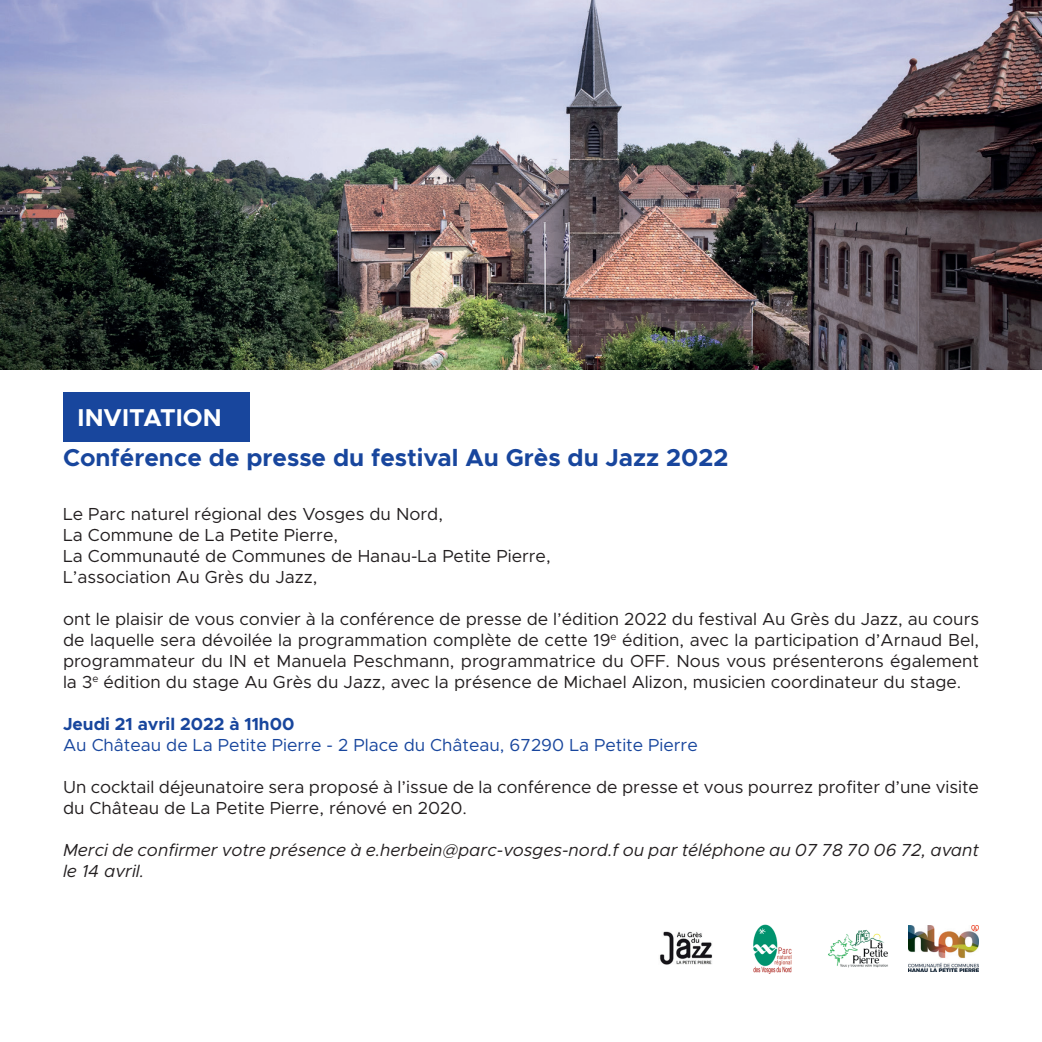
<style>
.page{position:relative;width:1042px;height:1042px;background:#fff}
.page>*{position:absolute;margin:0;border:0;box-sizing:border-box;transform-origin:0 0}
.t1{font:700 24.5px "Metropolis";color:#18469d}
.t2{font:700 24.5px "Metropolis";color:#fff}
.t3{font:17.5px/21px "Metropolis";color:#231f20}
.t4{font:italic 17.5px/21px "Metropolis";color:#231f20}
.t5{font:17.5px "Metropolis";color:#18469d}
.t6{font:700 17.5px "Metropolis";color:#18469d}
</style>
<div class="page">
<img style="left:0;top:0;width:1042px;height:370px">
<div style="left:63px;top:392px;width:187px;height:49px;background:#18469d"></div>
<img style="left:660px;top:931px;width:53px;height:34px">
<img style="left:753px;top:924px;width:39px;height:50px">
<img style="left:828px;top:929px;width:60px;height:39px">
<img style="left:908px;top:925px;width:71px;height:46px">
<h1 class="t2" style="left:78px;top:402px;width:146px">INVITATION</h1>
<h1 class="t1" style="left:63px;top:442px;width:667px">Conférence de presse du festival Au Grès du Jazz 2022</h1>
<p class="t3" style="left:63px;top:503px;width:489px">Le Parc naturel régional des Vosges du Nord,<br>La Commune de La Petite Pierre,<br>La Communauté de Communes de Hanau-La Petite Pierre, L’association Au Grès du Jazz,</p>
<p class="t3" style="left:63px;top:608px;width:917px;text-align:justify">ont le plaisir de vous convier à la conférence de presse de l’édition 2022 du festival Au Grès du Jazz, au cours de laquelle sera dévoilée la programmation complète de cette 19<sup>e</sup> édition, avec la participation d’Arnaud Bel, programmateur du IN et Manuela Peschmann, programmatrice du OFF. Nous vous présenterons également la 3<sup>e</sup> édition du stage Au Grès du Jazz, avec la présence de Michael Alizon, musicien coordinateur du stage.</p>
<p class="t6" style="left:63px;top:713px;width:233px">Jeudi 21 avril 2022 à 11h00</p>
<p class="t5" style="left:63px;top:734px;width:636px">Au Château de La Petite Pierre - 2 Place du Château, 67290 La Petite Pierre</p>
<p class="t3" style="left:63px;top:776px;width:917px">Un cocktail déjeunatoire sera proposé à l’issue de la conférence de presse et vous pourrez profiter d’une visite du Château de La Petite Pierre, rénové en 2020.</p>
<p class="t4" style="left:63px;top:839px;width:917px">Merci de confirmer votre présence à e.herbein@parc-vosges-nord.f ou par téléphone au 07 78 70 06 72, avant le 14 avril.</p>
</div>
